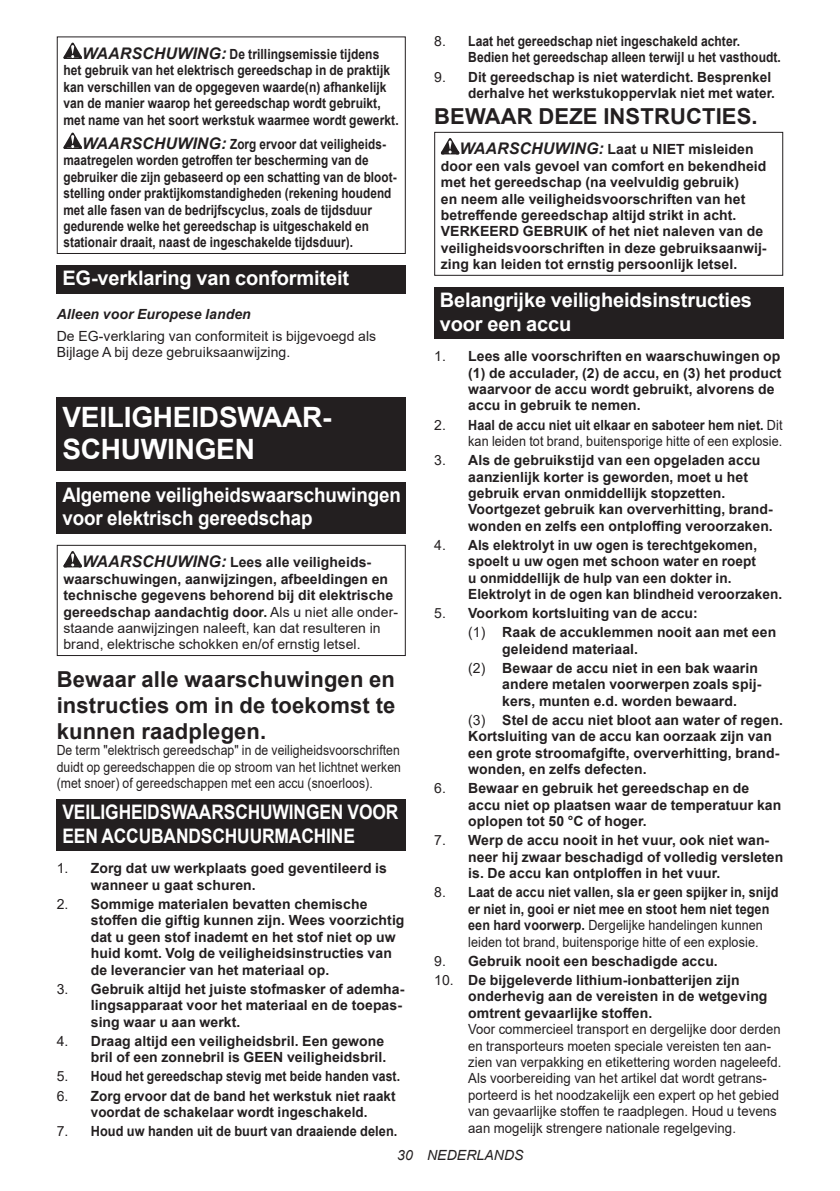
<style>
.page{position:relative;width:840px;height:1191px;background:#fff}
.page>*{position:absolute;margin:0;border:0;box-sizing:border-box;transform-origin:0 0}
.t1{font:700 28px/32.8px "Arial";letter-spacing:-.01em;color:#fff}
.t2{font:700 22px/25.8px "Arial";letter-spacing:.005em;color:#231f20;text-align:justify}
.t3{font:700 20px/23.4px "Arial";letter-spacing:-.01em;color:#fff}
.t4{font:700 20px/23.4px "Arial";letter-spacing:-.01em;color:#fff;scale:.94 1}
.t5{font:700 20px/23.4px "Arial";letter-spacing:-.01em;color:#fff;scale:.87 1}
.t6{font:700 14px/16.4px "Arial";letter-spacing:.005em;color:#231f20}
.t7{font:700 14px/16.4px "Arial";letter-spacing:.005em;color:#231f20;scale:.84 1}
.t8{font:700 14px/16.4px "Arial";letter-spacing:.005em;color:#231f20;scale:.86 1}
.t9{font:14px/16.4px "Arial";letter-spacing:.005em;color:#231f20;scale:.93 1}
.t10{font:700 14px/16.4px "Arial";letter-spacing:.005em;color:#231f20;scale:.9 1}
.t11{font:14px/16.4px "Arial";letter-spacing:.005em;color:#231f20}
.t12{font:14px/16.4px "Arial";letter-spacing:.005em;color:#231f20;text-align:justify;scale:.87 1}
.t13{font:700 14px/16.4px "Arial";letter-spacing:.005em;color:#231f20;text-align:center;scale:.96 1}
.t14{font:700 14px "Arial";letter-spacing:.005em;color:#231f20;scale:.87 1}
.t15{font:700 14px "Arial";letter-spacing:.005em;color:#231f20;scale:.91 1}
.t16{font:italic 700 14px "Arial";letter-spacing:.005em;color:#231f20}
.t17{font:italic 14px "Arial";letter-spacing:.005em;color:#231f20}
.s1{font-style:italic;font-size:16px}
.s2{font-weight:400}
.s3{font-weight:700}
</style>
<div class="page">
<svg style="left:63px;top:43px;width:19px;height:16px"></svg>
<svg style="left:63px;top:133px;width:19px;height:16px"></svg>
<div style="left:57px;top:36px;width:348px;height:218px;border:1px solid #231f20"></div>
<div style="left:57px;top:265px;width:348px;height:29px;background:#231f20"></div>
<div style="left:57px;top:397px;width:348px;height:74px;background:#231f20"></div>
<div style="left:57px;top:482px;width:348px;height:52px;background:#231f20"></div>
<svg style="left:63px;top:551px;width:19px;height:16px"></svg>
<div style="left:57px;top:545px;width:348px;height:111px;border:1px solid #231f20"></div>
<div style="left:57px;top:799px;width:348px;height:52px;background:#231f20"></div>
<svg style="left:440px;top:138px;width:19px;height:16px"></svg>
<div style="left:434px;top:132px;width:348px;height:144px;border:1px solid #231f20"></div>
<div style="left:434px;top:287px;width:348px;height:52px;background:#231f20"></div>
<p class="t8" style="left:63px;top:46px;width:391px;text-indent:19px"><span class="s1">WAARSCHUWING:</span> De trillingsemissie tijdens het gebruik van het elektrisch gereedschap in de praktijk kan verschillen van de opgegeven waarde(n) afhankelijk van de manier waarop het gereedschap wordt gebruikt, met name van het soort werkstuk waarmee wordt gewerkt.</p>
<p class="t7" style="left:63px;top:136px;width:398px;text-indent:19px"><span class="s1">WAARSCHUWING:</span> Zorg ervoor dat veiligheids&shy;maatregelen worden getroffen ter bescherming van de gebruiker die zijn gebaseerd op een schatting van de bloot&shy;stelling onder praktijkomstandigheden (rekening houdend met alle fasen van de bedrijfscyclus, zoals de tijdsduur gedurende welke het gereedschap is uitgeschakeld en stationair draait, naast de ingeschakelde tijdsduur).</p>
<h3 class="t3" style="left:62px;top:267px;width:288px">EG-verklaring van conformiteit</h3>
<p class="t16" style="left:57px;top:304px;width:195px">Alleen voor Europese landen</p>
<p class="t11" style="left:57px;top:327px;width:321px">De EG-verklaring van conformiteit is bijgevoegd als<br>Bijlage A bij deze gebruiksaanwijzing.</p>
<h1 class="t1" style="left:62px;top:400px;width:270px">VEILIGHEIDSWAAR-<br>SCHUWINGEN</h1>
<h3 class="t4" style="left:62px;top:483px;width:361px">Algemene veiligheidswaarschuwingen voor elektrisch gereedschap</h3>
<p class="t6" style="left:63px;top:554px;width:336px;text-indent:19px"><span class="s1">WAARSCHUWING:</span> Lees alle veiligheids&shy;waarschuwingen, aanwijzingen, afbeeldingen en technische gegevens behorend bij dit elektrische gereedschap aandachtig door. <span class="s2">Als u niet alle onder&shy;staande aanwijzingen naleeft, kan dat resulteren in brand, elektrische schokken en/of ernstig letsel.</span></p>
<h2 class="t2" style="left:57px;top:667px;width:340px">Bewaar alle waarschuwingen en instructies om in de toekomst te kunnen raadplegen.</h2>
<p class="t12" style="left:57px;top:742px;width:397px">De term "elektrisch gereedschap" in de veiligheidsvoorschriften duidt op gereedschappen die op stroom van het lichtnet werken (met snoer) of gereedschappen met een accu (snoerloos).</p>
<h3 class="t5" style="left:62px;top:801px;width:387px">VEILIGHEIDSWAARSCHUWINGEN VOOR<br>EEN ACCUBANDSCHUURMACHINE</h3>
<p class="t6" style="left:91px;top:860px;width:297px;text-indent:-34px"><span class="s2">1.</span> Zorg dat uw werkplaats goed geventileerd is wanneer u gaat schuren.</p>
<p class="t6" style="left:91px;top:896px;width:315px;text-indent:-34px"><span class="s2">2.</span> Sommige materialen bevatten chemische stoffen die giftig kunnen zijn. Wees voorzichtig dat u geen stof inademt en het stof niet op uw huid komt. Volg de veiligheidsinstructies van de leverancier van het materiaal op.</p>
<p class="t6" style="left:91px;top:980px;width:315px;text-indent:-34px"><span class="s2">3.</span> Gebruik altijd het juiste stofmasker of ademha&shy;lingsapparaat voor het materiaal en de toepas&shy;sing waar u aan werkt.</p>
<p class="t6" style="left:57px;top:1032px;width:331px;text-align:right"><span class="s2">4.</span> Draag altijd een veiligheidsbril. Een gewone bril of een zonnebril is GEEN veiligheidsbril.</p>
<p class="t14" style="left:57px;top:1066px;width:396px"><span class="s2">5.</span> Houd het gereedschap stevig met beide handen vast.</p>
<p class="t13" style="left:57px;top:1087px;width:354px"><span class="s2">6.</span> Zorg ervoor dat de band het werkstuk niet raakt voordat de schakelaar wordt ingeschakeld.</p>
<p class="t15" style="left:57px;top:1121px;width:376px"><span class="s2">7.</span> Houd uw handen uit de buurt van draaiende delen.</p>
<p class="t8" style="left:468px;top:33px;width:365px;text-indent:-34px"><span class="s2">8.</span> Laat het gereedschap niet ingeschakeld achter.<br>Bedien het gereedschap alleen terwijl u het vasthoudt.</p>
<p class="t6" style="left:434px;top:69px;width:342px;text-align:right"><span class="s2">9.</span> Dit gereedschap is niet waterdicht. Besprenkel derhalve het werkstukoppervlak niet met water.</p>
<h2 class="t2" style="left:434px;top:103px;width:325px">BEWAAR DEZE INSTRUCTIES.</h2>
<p class="t6" style="left:440px;top:141px;width:327px;text-indent:19px"><span class="s1">WAARSCHUWING:</span> Laat u NIET misleiden door een vals gevoel van comfort en bekendheid met het gereedschap (na veelvuldig gebruik)<br>en neem alle veiligheidsvoorschriften van het betreffende gereedschap altijd strikt in acht.<br>VERKEERD GEBRUIK of het niet naleven van de veiligheidsvoorschriften in deze gebruiksaanwij&shy;zing kan leiden tot ernstig persoonlijk letsel.</p>
<h3 class="t3" style="left:439px;top:289px;width:313px">Belangrijke veiligheidsinstructies voor een accu</h3>
<p class="t6" style="left:468px;top:348px;width:315px;text-indent:-34px"><span class="s2">1.</span> Lees alle voorschriften en waarschuwingen op (1) de acculader, (2) de accu, en (3) het product waarvoor de accu wordt gebruikt, alvorens de accu in gebruik te nemen.</p>
<p class="t11" style="left:434px;top:416px;width:349px;text-align:right">2. <span class="s3">Haal de accu niet uit elkaar en saboteer hem niet.</span> Dit kan leiden tot brand, buitensporige hitte of een explosie.</p>
<p class="t6" style="left:468px;top:452px;width:306px;text-indent:-34px"><span class="s2">3.</span> Als de gebruikstijd van een opgeladen accu aanzienlijk korter is geworden, moet u het gebruik ervan onmiddellijk stopzetten.<br>Voortgezet gebruik kan oververhitting, brand&shy;wonden en zelfs een ontploffing veroorzaken.</p>
<p class="t6" style="left:468px;top:537px;width:315px;text-indent:-34px"><span class="s2">4.</span> Als elektrolyt in uw ogen is terechtgekomen, spoelt u uw ogen met schoon water en roept<br>u onmiddellijk de hulp van een dokter in.<br>Elektrolyt in de ogen kan blindheid veroorzaken.</p>
<p class="t6" style="left:468px;top:604px;width:309px;line-height:19.2px;text-indent:-34px"><span class="s2">5.</span> Voorkom kortsluiting van de accu:<br><span class="s2">(1)</span> Raak de accuklemmen nooit aan met een</p>
<p class="t6" style="left:468px;top:639px;width:291px;line-height:19.2px;text-indent:34px">geleidend materiaal.<br><span class="s2">(2)</span> Bewaar de accu niet in een bak waarin</p>
<p class="t6" style="left:502px;top:676px;width:260px">andere metalen voorwerpen zoals spij&shy;kers, munten e.d. worden bewaard.</p>
<p class="t6" style="left:468px;top:712px;width:316px"><span class="s2">(3)</span> Stel de accu niet bloot aan water of regen.<br>Kortsluiting van de accu kan oorzaak zijn van een grote stroomafgifte, oververhitting, brand&shy;wonden, en zelfs defecten.</p>
<p class="t6" style="left:468px;top:780px;width:314px;text-indent:-34px"><span class="s2">6.</span> Bewaar en gebruik het gereedschap en de accu niet op plaatsen waar de temperatuur kan oplopen tot 50 °C of hoger.</p>
<p class="t6" style="left:468px;top:832px;width:316px;text-indent:-34px"><span class="s2">7.</span> Werp de accu nooit in het vuur, ook niet wan&shy;neer hij zwaar beschadigd of volledig versleten is. De accu kan ontploffen in het vuur.</p>
<p class="t10" style="left:468px;top:884px;width:346px;text-indent:-34px"><span class="s2">8.</span> Laat de accu niet vallen, sla er geen spijker in, snijd er niet in, gooi er niet mee en stoot hem niet tegen een hard voorwerp. <span class="s2">Dergelijke handelingen kunnen leiden tot brand, buitensporige hitte of een explosie.</span></p>
<p class="t6" style="left:434px;top:953px;width:285px"><span class="s2">9.</span> Gebruik nooit een beschadigde accu.</p>
<p class="t6" style="left:468px;top:972px;width:300px;text-indent:-34px"><span class="s2">10.</span> De bijgeleverde lithium-ionbatterijen zijn onderhevig aan de vereisten in de wetgeving omtrent gevaarlijke stoffen.</p>
<p class="t9" style="left:468px;top:1021px;width:338px">Voor commercieel transport en dergelijke door derden en transporteurs moeten speciale vereisten ten aan&shy;zien van verpakking en etikettering worden nageleefd.<br>Als voorbereiding van het artikel dat wordt getrans&shy;porteerd is het noodzakelijk een expert op het gebied van gevaarlijke stoffen te raadplegen. Houd u tevens aan mogelijk strengere nationale regelgeving.</p>
<p class="t17" style="left:397px;top:1146px;width:128px">30 NEDERLANDS</p>
</div>
